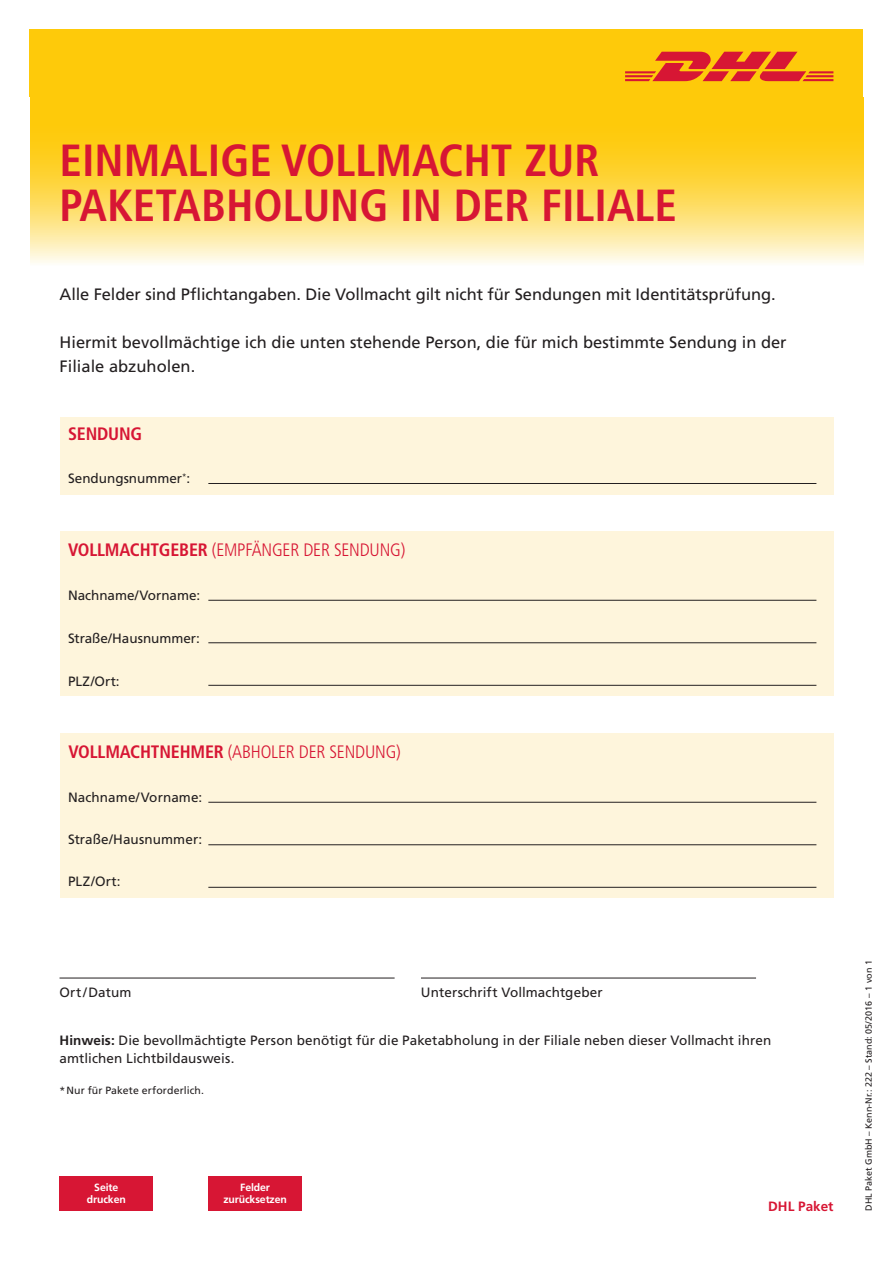
<style>
.page{position:relative;width:893px;height:1263px;background:#fff}
.page>*{position:absolute;margin:0;border:0;box-sizing:border-box;transform-origin:0 0}
._01_Headline_32pt__m{font:700 condensed 45px/45px "Frutiger LT Pro";color:#d71634}
.Infobox-Header{font:300 condensed 18px "Frutiger LT Pro";letter-spacing:-.01em;color:#d71634}
.Infobox-Header-2{font:700 condensed 18px "Frutiger LT Pro";letter-spacing:-.01em;color:#d71634}
._03_Introductory_tex{font:16.5px "Frutiger LT Pro";color:#231f20}
._09_Infotext_FrutCon{font:13.5px/18px "Frutiger LT Pro";letter-spacing:.005em;color:#231f20}
._03_URL_9pt_5mm{font:700 13.5px "Frutiger";color:#d71634}
.Infobox-Header-3{font:700 10.5px "Frutiger LT Pro";letter-spacing:-.01em;color:#fff}
._09_Infotext_FrutCon-2{font:10.5px "Frutiger LT Pro";letter-spacing:.01em;color:#231f20}
._06_Footer_MinReg_7p{font:9px "Frutiger LT Com";color:#231f20}
.s1{font-weight:700}
.s2{font-family:"Frutiger"}
</style>
<div class="page">
<div style="left:60px;top:417px;width:773px;height:77px;background:#fef5dc"></div>
<hr style="left:208px;top:483px;width:608px;height:1px;background:#231f20">
<div style="left:60px;top:531px;width:773px;height:165px;background:#fef5dc"></div>
<hr style="left:208px;top:642px;width:608px;height:1px;background:#231f20">
<hr style="left:208px;top:600px;width:608px;height:1px;background:#231f20">
<hr style="left:208px;top:685px;width:608px;height:1px;background:#231f20">
<div style="left:60px;top:733px;width:773px;height:165px;background:#fef5dc"></div>
<hr style="left:208px;top:844px;width:608px;height:1px;background:#231f20">
<hr style="left:208px;top:802px;width:608px;height:1px;background:#231f20">
<hr style="left:208px;top:887px;width:608px;height:1px;background:#231f20">
<svg style="left:30px;top:97px;width:833px;height:166px;background:#fed850"></svg>
<div style="left:30px;top:30px;width:833px;height:67px;background:#feca0a"></div>
<svg style="left:625px;top:52px;width:208px;height:29px"></svg>
<div style="left:208px;top:1177px;width:94px;height:34px;background:#d71634"></div>
<div style="left:60px;top:1177px;width:93px;height:34px;background:#d71634"></div>
<hr style="left:60px;top:978px;width:335px;height:1px;background:#231f20">
<hr style="left:421px;top:978px;width:335px;height:1px;background:#231f20">
<p class="_01_Headline_32pt__m" style="left:60px;top:137px;width:619px">EINMALIGE VOLLMACHT ZUR<br>PAKETABHOLUNG IN DER FILIALE</p>
<p class="_03_Introductory_tex" style="left:60px;top:285px;width:718px">Alle Felder sind Pflichtangaben. Die Vollmacht gilt nicht für Sendungen mit Identitätsprüfung.</p>
<p class="_03_Introductory_tex" style="left:60px;top:333px;width:729px">Hiermit bevollmächtige ich die unten stehende Person, die für mich bestimmte Sendung in der</p>
<p class="_03_Introductory_tex" style="left:60px;top:357px;width:137px">Filiale abzuholen.</p>
<p class="Infobox-Header-2" style="left:68px;top:423px;width:76px">SENDUNG</p>
<p class="_09_Infotext_FrutCon" style="left:68px;top:469px;width:124px">Sendungsnummer<sup>*</sup>:</p>
<p class="Infobox-Header" style="left:68px;top:540px;width:339px"><span class="s1">VOLLMACHTGEBER</span> (EMPFÄNGER DER SENDUNG)</p>
<p class="_09_Infotext_FrutCon" style="left:68px;top:586px;width:134px">Nachname/Vorname:</p>
<p class="_09_Infotext_FrutCon" style="left:68px;top:629px;width:133px">Straße/Hausnummer:</p>
<p class="_09_Infotext_FrutCon" style="left:68px;top:672px;width:53px">PLZ/Ort:</p>
<p class="Infobox-Header" style="left:68px;top:742px;width:334px"><span class="s1">VOLLMACHTNEHMER</span> (ABHOLER DER SENDUNG)</p>
<p class="_09_Infotext_FrutCon" style="left:68px;top:788px;width:136px">Nachname/Vorname:</p>
<p class="_09_Infotext_FrutCon" style="left:68px;top:830px;width:136px">Straße/Hausnummer:</p>
<p class="_09_Infotext_FrutCon" style="left:68px;top:872px;width:54px">PLZ/Ort:</p>
<p class="_09_Infotext_FrutCon" style="left:60px;top:983px;width:73px">Ort/Datum</p>
<p class="_09_Infotext_FrutCon" style="left:421px;top:983px;width:183px">Unterschrift Vollmachtgeber</p>
<p class="_09_Infotext_FrutCon" style="left:60px;top:1031px;width:713px"><span class="s1">Hinweis:</span> Die bevollmächtigte Person benötigt für die Paketabholung in der Filiale neben dieser Vollmacht ihren amtlichen Lichtbildausweis.</p>
<p class="_09_Infotext_FrutCon-2" style="left:60px;top:1084px;width:146px">*Nur für Pakete erforderlich.</p>
<p class="Infobox-Header-3" style="left:94px;top:1181px;width:26px">Seite</p>
<p class="Infobox-Header-3" style="left:87px;top:1193px;width:41px">drucken</p>
<p class="Infobox-Header-3" style="left:240px;top:1181px;width:31px">Felder</p>
<p class="Infobox-Header-3" style="left:223px;top:1193px;width:65px">zurücksetzen</p>
<p class="_03_URL_9pt_5mm" style="left:768px;top:1198px;width:67px">DHL Paket</p>
<p class="_06_Footer_MinReg_7p" style="left:863px;top:1211px;width:252px;rotate:-90deg"><span class="s2">DHL Paket GmbH</span> – Kenn-Nr.: 222 – Stand: 05/2016 – 1 von 1</p>
</div>
